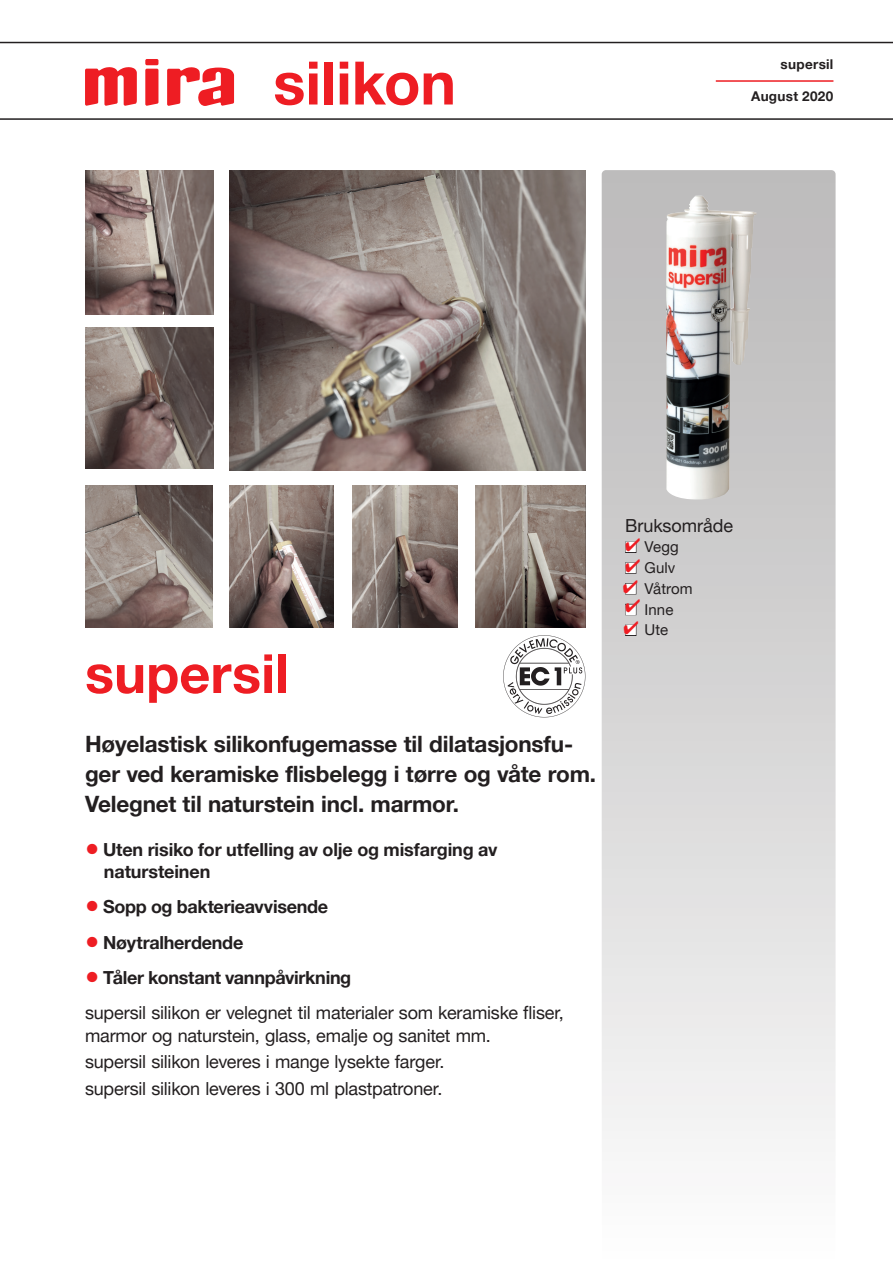
<style>
.page{position:relative;width:893px;height:1263px;background:#fff}
.page>*{position:absolute;margin:0;border:0;box-sizing:border-box;transform-origin:0 0}
.TYPE_OVERSKRIFT{font:700 60px "Helvetica Neue LT Pro";color:#ee1d23}
.OVERSKRIFT{font:700 54px "Helvetica Neue LT Pro";color:#ee1d23}
.TEKST_UNDER_BILLEDE{font:700 22.5px/30px "Helvetica Neue LT Pro";letter-spacing:-.01em;color:#231f20}
.BRØD_side_1{font:18px/22.5px "Helvetica Neue LT Pro";letter-spacing:-.01em;color:#231f20}
.DOTPUNKTER{font:700 18px "Helvetica Neue LT Pro";letter-spacing:-.015em;color:#231f20}
.BRØD_OVERSKRIFT{font:18px "Helvetica Neue LT Pro";color:#231f20}
.PUNKTER_TIL_HØJRE{font:15px "Helvetica Neue LT Pro";letter-spacing:.005em;color:#231f20}
.BRØD{font:700 13.5px "Helvetica Neue LT Pro";letter-spacing:.02em;color:#231f20}
.s1{font-size:28.5px;color:#ee1d23}
</style>
<div class="page">
<div style="left:602px;top:170px;width:234px;height:1093px;background:linear-gradient(to bottom,#b7b6b6,#fafafa);border-radius:4px"></div>
<hr style="left:0;top:118px;width:893px;height:2px;background:#231f20">
<hr style="left:0;top:42px;width:893px;height:1px;background:#231f20">
<svg style="left:145px;top:69px;width:13px;height:37px"></svg>
<div style="left:145px;top:59px;width:13px;height:6px;background:#ee1d23;border-radius:2px"></div>
<svg style="left:85px;top:67px;width:52px;height:39px"></svg>
<svg style="left:167px;top:67px;width:67px;height:39px"></svg>
<svg style="left:503px;top:635px;width:82px;height:82px"></svg>
<hr style="left:716px;top:80px;width:117px;height:2px;background:#ee1d23">
<img style="left:85px;top:170px;width:128px;height:145px">
<img style="left:85px;top:485px;width:128px;height:142px">
<img style="left:85px;top:327px;width:128px;height:142px">
<img style="left:229px;top:171px;width:356px;height:299px">
<img style="left:229px;top:485px;width:105px;height:142px">
<img style="left:353px;top:485px;width:104px;height:142px">
<img style="left:475px;top:485px;width:110px;height:142px">
<img style="left:666px;top:196px;width:91px;height:305px">
<svg style="left:626px;top:559px;width:15px;height:15px"></svg>
<svg style="left:626px;top:538px;width:15px;height:15px"></svg>
<svg style="left:623px;top:580px;width:15px;height:13px"></svg>
<svg style="left:624px;top:599px;width:17px;height:35px"></svg>
<p class="TYPE_OVERSKRIFT" style="left:273px;top:46px;width:184px">silikon</p>
<p class="BRØD" style="left:781px;top:55px;width:54px">supersil</p>
<p class="BRØD" style="left:751px;top:88px;width:84px">August 2020</p>
<p class="OVERSKRIFT" style="left:85px;top:640px;width:205px">supersil</p>
<p class="TEKST_UNDER_BILLEDE" style="left:85px;top:728px;width:513px">Høyelastisk silikonfugemasse til dilatasjonsfu&shy;ger ved keramiske flisbelegg i tørre og våte rom.<br>Velegnet til naturstein incl. marmor.</p>
<p class="DOTPUNKTER" style="left:85px;top:838px;width:414px"><span class="s1">•</span> Uten risiko for utfelling av olje og misfarging av</p>
<p class="DOTPUNKTER" style="left:104px;top:860px;width:108px">natursteinen</p>
<p class="DOTPUNKTER" style="left:85px;top:896px;width:245px"><span class="s1">•</span> Sopp og bakterieavvisende</p>
<p class="DOTPUNKTER" style="left:85px;top:931px;width:160px"><span class="s1">•</span> Nøytralherdende</p>
<p class="DOTPUNKTER" style="left:85px;top:966px;width:268px"><span class="s1">•</span> Tåler konstant vannpåvirkning</p>
<p class="BRØD_side_1" style="left:85px;top:1001px;width:480px">supersil silikon er velegnet til materialer som keramiske fliser, marmor og naturstein, glass, emalje og sanitet mm.</p>
<p class="BRØD_side_1" style="left:85px;top:1050px;width:361px">supersil silikon leveres i mange lysekte farger.</p>
<p class="BRØD_side_1" style="left:85px;top:1077px;width:359px">supersil silikon leveres i 300 ml plastpatroner.</p>
<p class="BRØD_OVERSKRIFT" style="left:625px;top:514px;width:110px">Bruksområde</p>
<p class="PUNKTER_TIL_HØJRE" style="left:625px;top:538px;width:55px">■ Vegg</p>
<p class="PUNKTER_TIL_HØJRE" style="left:625px;top:559px;width:52px">■ Gulv</p>
<p class="PUNKTER_TIL_HØJRE" style="left:625px;top:579px;width:69px">■ Våtrom</p>
<p class="PUNKTER_TIL_HØJRE" style="left:625px;top:600px;width:50px">■ Inne</p>
<p class="PUNKTER_TIL_HØJRE" style="left:625px;top:621px;width:44px">■ Ute</p>
</div>
